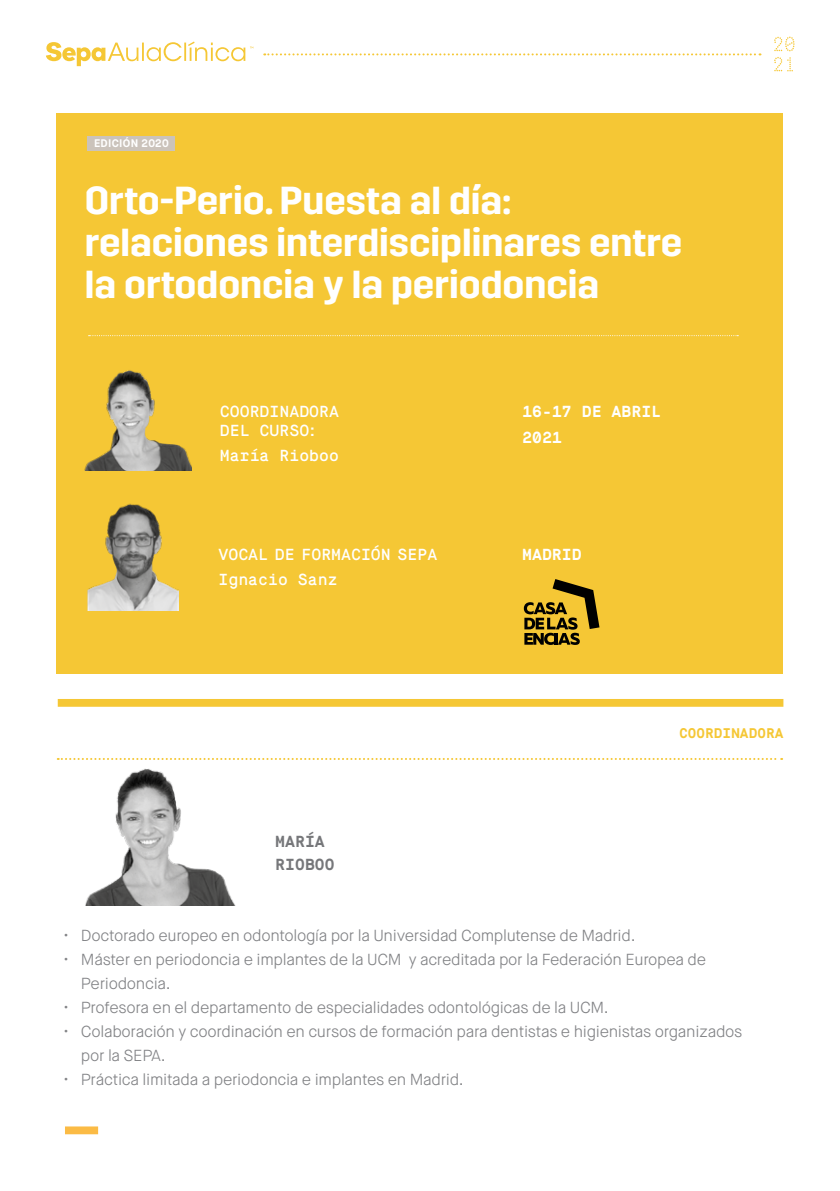
<style>
.page{position:relative;width:840px;height:1191px;background:#fff}
.page>*{position:absolute;margin:0;border:0;box-sizing:border-box;transform-origin:0 0}
.t1{font:600 39px/42.4px "Trim";color:#fff}
.t2{font:300 16px/24px "Maison Neue";letter-spacing:-.02em;color:#828386}
.t3{font:16px/18px "Maison Mono";color:#fff}
.t4{font:700 16px/25.4px "Maison Mono";color:#fff}
.t5{font:700 16px/23.4px "Maison Mono";color:#76777a}
.t6{font:700 14px "Maison Mono";color:#f5c735}
.t7{font:700 11px "Maison Neue";letter-spacing:.025em;color:#fff}
</style>
<div class="page">
<div style="left:57px;top:113px;width:725px;height:560px;background:#f5c735"></div>
<svg style="left:89px;top:335px;width:649px;height:1px"></svg>
<div style="left:87px;top:136px;width:88px;height:14px;background:#cbc3bb"></div>
<img style="left:87px;top:503px;width:91px;height:107px">
<svg style="left:523px;top:579px;width:76px;height:66px"></svg>
<img style="left:84px;top:370px;width:108px;height:101px">
<div style="left:58px;top:699px;width:725px;height:8px;background:#f5c735"></div>
<svg style="left:58px;top:758px;width:723px;height:2px"></svg>
<div style="left:65px;top:1126px;width:33px;height:8px;background:#fbbb45"></div>
<img style="left:85px;top:768px;width:150px;height:137px">
<svg style="left:46px;top:41px;width:207px;height:25px"></svg>
<svg style="left:264px;top:53px;width:496px;height:2px"></svg>
<svg style="left:774px;top:37px;width:20px;height:14px"></svg>
<svg style="left:774px;top:57px;width:18px;height:14px"></svg>
<p class="t7" style="left:94px;top:136px;width:76px">EDICIÓN 2020</p>
<h1 class="t1" style="left:85px;top:179px;width:598px">Orto-Perio. Puesta al día: relaciones interdisciplinares entre la ortodoncia y la periodoncia</h1>
<p class="t3" style="left:220px;top:403px;width:121px">COORDINADORA<br>DEL CURSO:</p>
<p class="t3" style="left:220px;top:446px;width:121px">María Rioboo</p>
<p class="t4" style="left:522px;top:399px;width:140px">16-17 DE ABRIL<br>2021</p>
<p class="t3" style="left:218px;top:545px;width:220px">VOCAL DE FORMACIÓN SEPA</p>
<p class="t4" style="left:522px;top:541px;width:61px">MADRID</p>
<p class="t3" style="left:218px;top:571px;width:121px">Ignacio Sanz</p>
<p class="t5" style="left:275px;top:830px;width:61px">MARÍA<br>RIOBOO</p>
<p class="t6" style="left:678px;top:724px;width:106px">COORDINADORA</p>
<p class="t2" style="left:64px;top:924px;width:573px">• Doctorado europeo en odontología por la Universidad Complutense de Madrid.</p>
<p class="t2" style="left:81px;top:948px;width:626px;text-indent:-17px">• Máster en periodoncia e implantes de la UCM y acreditada por la Federación Europea de<br>Periodoncia.</p>
<p class="t2" style="left:64px;top:996px;width:546px">• Profesora en el departamento de especialidades odontológicas de la UCM.</p>
<p class="t2" style="left:81px;top:1020px;width:662px;text-indent:-17px">• Colaboración y coordinación en cursos de formación para dentistas e higienistas organizados por la SEPA.</p>
<p class="t2" style="left:64px;top:1068px;width:401px">• Práctica limitada a periodoncia e implantes en Madrid.</p>
</div>
